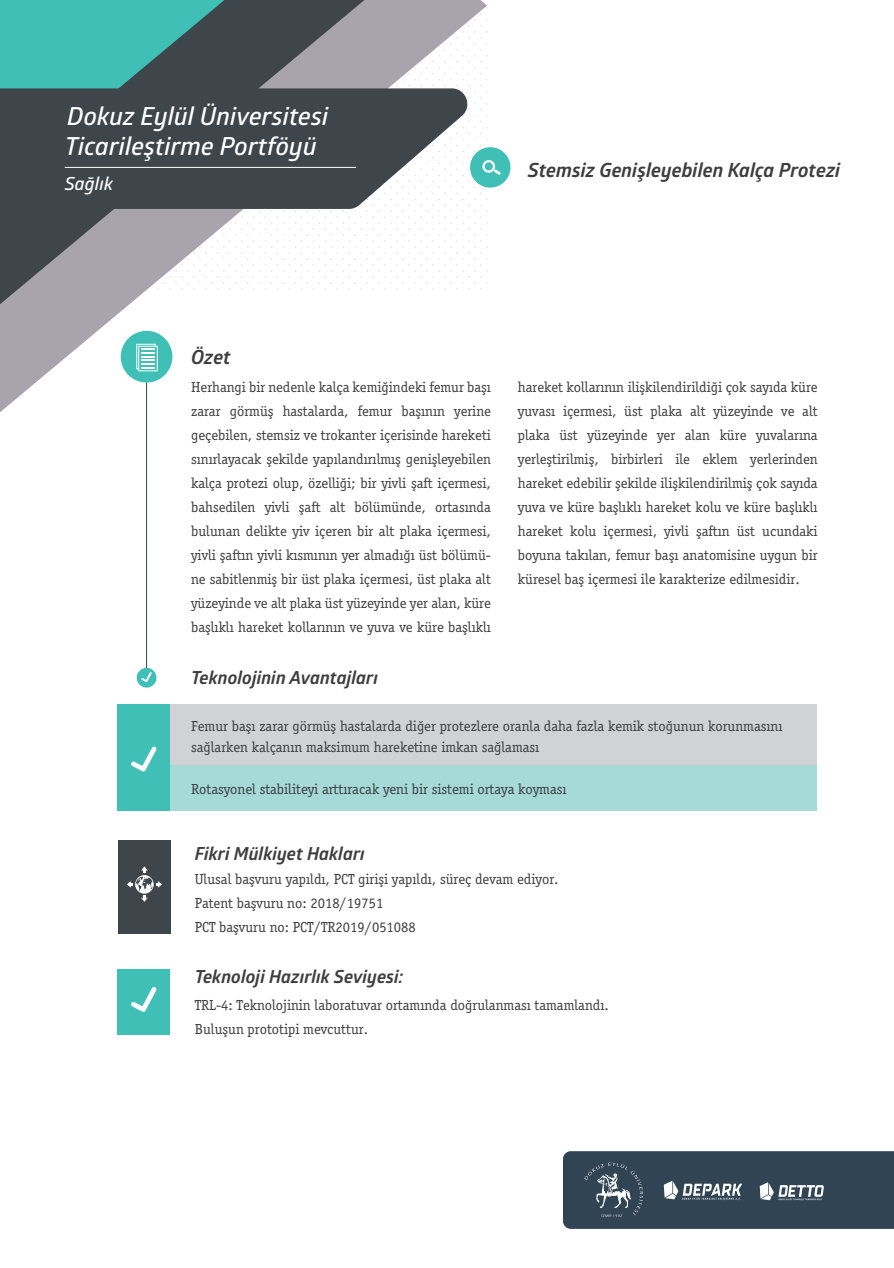
<style>
.page{position:relative;width:894px;height:1268px;background:#fff}
.page>*{position:absolute;margin:0;border:0;box-sizing:border-box;transform-origin:0 0}
.t1{font:italic 600 24.9px/29.8px "Glober";color:#fff}
.t2{font:italic 700 19.5px "Glober";color:#3e3e3f}
.t3{font:italic 700 18px "Glober";color:#3e3e3f}
.t4{font:italic 600 18px "Glober";color:#fff}
.t5{font:15px/24px "Officina Serif";color:#3e3e3f}
</style>
<div class="page">
<div style="left:118px;top:840px;width:53px;height:93px;background:#3f464b"></div>
<svg style="left:0;top:0;width:487px;height:463px"></svg>
<svg style="left:0;top:0;width:372px;height:353px"></svg>
<svg style="left:0;top:0;width:238px;height:242px;background:#3fada6"></svg>
<div style="left:121px;top:331px;width:51px;height:51px;background:#40bfb6;border-radius:50%"></div>
<svg style="left:136px;top:344px;width:22px;height:27px"></svg>
<div style="left:170px;top:704px;width:647px;height:60px;background:#d1d2d4"></div>
<div style="left:170px;top:764px;width:647px;height:46px;background:#a5dad9"></div>
<hr style="left:146px;top:382px;width:1px;height:287px;background:#314453">
<svg style="left:127px;top:866px;width:35px;height:35px"></svg>
<svg style="left:563px;top:1151px;width:331px;height:77px;background:#3d4f5d"></svg>
<svg style="left:1px;top:7px;width:510px;height:283px"></svg>
<div style="left:118px;top:704px;width:52px;height:106px;background:#40bfb6"></div>
<svg style="left:131px;top:746px;width:26px;height:25px"></svg>
<div style="left:118px;top:969px;width:52px;height:65px;background:#40bfb6"></div>
<svg style="left:131px;top:987px;width:26px;height:24px"></svg>
<div style="left:137px;top:667px;width:19px;height:20px;background:#40bfb6;border-radius:50%"></div>
<svg style="left:141px;top:672px;width:11px;height:10px"></svg>
<h1 class="t1" style="left:65px;top:100px;width:265px">Dokuz Eylül Üniversitesi<br>Ticarileştirme Portföyü</h1>
<p class="t4" style="left:65px;top:171px;width:50px">Sağlık</p>
<h2 class="t2" style="left:191px;top:343px;width:41px">Özet</h2>
<h2 class="t2" style="left:528px;top:157px;width:314px">Stemsiz Genişleyebilen Kalça Protezi</h2>
<p class="t5" style="left:191px;top:375px;width:301px;text-align:justify">Herhangi bir nedenle kalça kemiğindeki femur başı zarar görmüş hastalarda, femur başının yerine geçebilen, stemsiz ve trokanter içerisinde hareketi sınırlayacak şekilde yapılandırılmış genişleyebilen kalça protezi olup, özelliği; bir yivli şaft içermesi, bahsedilen yivli şaft alt bölümünde, ortasında bulunan delikte yiv içeren bir alt plaka içermesi, yivli şaftın yivli kısmının yer almadığı üst bölümü&shy;ne sabitlenmiş bir üst plaka içermesi, üst plaka alt yüzeyinde ve alt plaka üst yüzeyinde yer alan, küre başlıklı hareket kollarının ve yuva ve küre başlıklı</p>
<p class="t5" style="left:518px;top:375px;width:301px;text-align:justify">hareket kollarının ilişkilendirildiği çok sayıda küre yuvası içermesi, üst plaka alt yüzeyinde ve alt plaka üst yüzeyinde yer alan küre yuvalarına yerleştirilmiş, birbirleri ile eklem yerlerinden hareket edebilir şekilde ilişkilendirilmiş çok sayıda yuva ve küre başlıklı hareket kolu ve küre başlıklı hareket kolu içermesi, yivli şaftın üst ucundaki boyuna takılan, femur başı anatomisine uygun bir küresel baş içermesi ile karakterize edilmesidir.</p>
<p class="t3" style="left:191px;top:665px;width:188px">Teknolojinin Avantajları</p>
<p class="t5" style="left:191px;top:715px;width:593px;line-height:21px">Femur başı zarar görmüş hastalarda diğer protezlere oranla daha fazla kemik stoğunun korunmasını sağlarken kalçanın maksimum hareketine imkan sağlaması</p>
<p class="t5" style="left:191px;top:777px;width:377px">Rotasyonel stabiliteyi arttıracak yeni bir sistemi ortaya koyması</p>
<p class="t3" style="left:195px;top:841px;width:172px">Fikri Mülkiyet Hakları</p>
<p class="t5" style="left:195px;top:866px;width:365px">Ulusal başvuru yapıldı, PCT girişi yapıldı, süreç devam ediyor.<br>Patent başvuru no: 2018/19751<br>PCT başvuru no: PCT/TR2019/051088</p>
<p class="t3" style="left:195px;top:963px;width:210px">Teknoloji Hazırlık Seviyesi:</p>
<p class="t5" style="left:195px;top:992px;width:416px">TRL-4: Teknolojinin laboratuvar ortamında doğrulanması tamamlandı.<br>Buluşun prototipi mevcuttur.</p>
</div>
